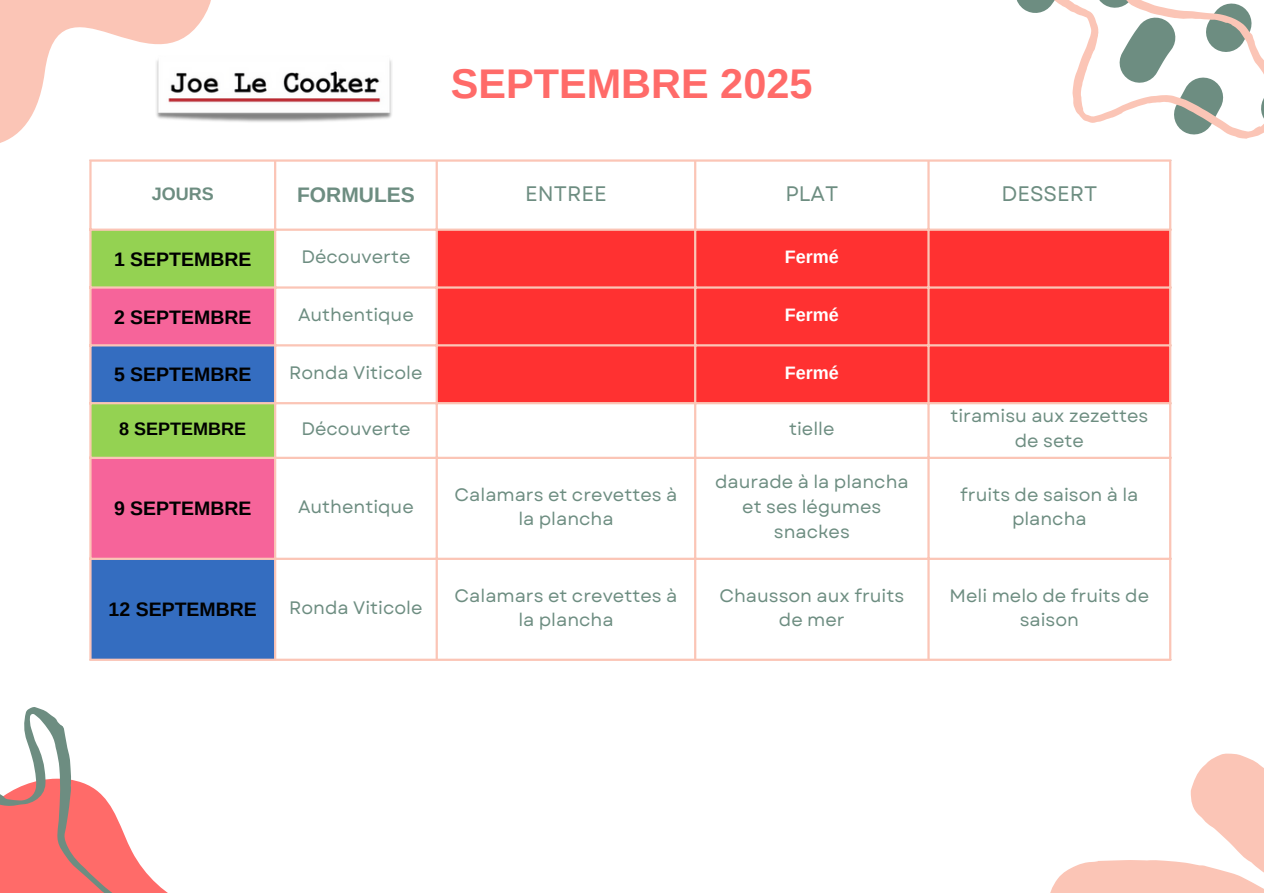
<style>
.page{position:relative;width:1264px;height:893px;background:#fff}
.page>*{position:absolute;margin:0;border:0;box-sizing:border-box;transform-origin:0 0}
.t1{font:700 41.4px "Arimo";color:#ff6b69}
.t2{font:21px "Garet";color:#6d8d81}
.t3{font:700 21px "Arimo";color:#6d8d81}
.t4{font:700 19.5px "Arimo";color:#000}
.t5{font:18px/24.8px "Garet";color:#6d8d81;text-align:center}
.t6{font:700 18px "Arimo";color:#fff}
.t7{font:700 18px "Arimo";color:#000}
.t8{font:700 18px "Arimo";color:#6d8d81}
</style>
<div class="page">
<svg style="left:0;top:0;width:211px;height:143px"></svg>
<svg style="left:1017px;top:0;width:246px;height:138px"></svg>
<svg style="left:0;top:635px;width:308px;height:257px"></svg>
<div style="left:92px;top:231px;width:182px;height:55px;background:#94d252"></div>
<div style="left:438px;top:231px;width:731px;height:171px;background:#ff3131"></div>
<div style="left:92px;top:288px;width:182px;height:56px;background:#f6649a"></div>
<svg style="left:92px;top:346px;width:182px;height:312px;background:#837ba1"></svg>
<hr style="left:89px;top:162px;width:3px;height:496px;background:#fbc5b6">
<hr style="left:274px;top:162px;width:2px;height:496px;background:#fbc5b6">
<hr style="left:435px;top:162px;width:3px;height:496px;background:#fbc5b6">
<hr style="left:694px;top:162px;width:2px;height:496px;background:#fbc5b6">
<hr style="left:927px;top:162px;width:2px;height:496px;background:#fbc5b6">
<hr style="left:1169px;top:162px;width:2px;height:496px;background:#fbc5b6">
<hr style="left:89px;top:159px;width:1082px;height:3px;background:#fbc5b6">
<hr style="left:89px;top:228px;width:1082px;height:3px;background:#fbc5b6">
<hr style="left:89px;top:286px;width:1082px;height:2px;background:#fbc5b6">
<hr style="left:89px;top:344px;width:1082px;height:2px;background:#fbc5b6">
<hr style="left:89px;top:402px;width:1082px;height:2px;background:#fbc5b6">
<hr style="left:89px;top:456px;width:1082px;height:3px;background:#fbc5b6">
<hr style="left:89px;top:557px;width:1082px;height:2px;background:#fbc5b6">
<hr style="left:89px;top:658px;width:1082px;height:2px;background:#fbc5b6">
<svg style="left:1050px;top:753px;width:213px;height:139px"></svg>
<img style="left:132px;top:56px;width:260px;height:69px">
<p class="t1" style="left:451px;top:61px;width:363px">SEPTEMBRE 2025</p>
<p class="t8" style="left:152px;top:183px;width:63px">JOURS</p>
<p class="t3" style="left:297px;top:183px;width:119px">FORMULES</p>
<p class="t2" style="left:525px;top:178px;width:83px">ENTREE</p>
<p class="t2" style="left:785px;top:178px;width:54px">PLAT</p>
<h1 class="t2" style="left:1001px;top:178px;width:97px">DESSERT</h1>
<p class="t4" style="left:114px;top:248px;width:139px">1 SEPTEMBRE</p>
<p class="t5" style="left:301px;top:245px;width:111px">Découverte</p>
<p class="t6" style="left:784px;top:247px;width:55px">Fermé</p>
<p class="t4" style="left:114px;top:306px;width:139px">2 SEPTEMBRE</p>
<p class="t5" style="left:298px;top:302px;width:117px">Authentique</p>
<p class="t6" style="left:784px;top:305px;width:55px">Fermé</p>
<p class="t4" style="left:114px;top:363px;width:139px">5 SEPTEMBRE</p>
<p class="t5" style="left:289px;top:360px;width:135px">Ronda Viticole</p>
<p class="t6" style="left:784px;top:362px;width:55px">Fermé</p>
<p class="t7" style="left:119px;top:418px;width:128px">8 SEPTEMBRE</p>
<p class="t5" style="left:301px;top:416px;width:111px">Découverte</p>
<p class="t5" style="left:789px;top:416px;width:47px">tielle</p>
<p class="t4" style="left:114px;top:497px;width:139px">9 SEPTEMBRE</p>
<p class="t5" style="left:298px;top:494px;width:117px">Authentique</p>
<p class="t5" style="left:454px;top:482px;width:224px">Calamars et crevettes à la plancha</p>
<p class="t5" style="left:715px;top:469px;width:195px">daurade à la plancha et ses légumes snackes</p>
<p class="t5" style="left:950px;top:403px;width:199px">tiramisu aux zezettes de sete</p>
<p class="t5" style="left:960px;top:482px;width:180px">fruits de saison à la plancha</p>
<p class="t4" style="left:109px;top:598px;width:150px">12 SEPTEMBRE</p>
<p class="t5" style="left:289px;top:595px;width:135px">Ronda Viticole</p>
<p class="t5" style="left:454px;top:582px;width:224px">Calamars et crevettes à la plancha</p>
<p class="t5" style="left:719px;top:582px;width:186px">Chausson aux fruits de mer</p>
<p class="t5" style="left:949px;top:582px;width:201px">Meli melo de fruits de saison</p>
</div>
